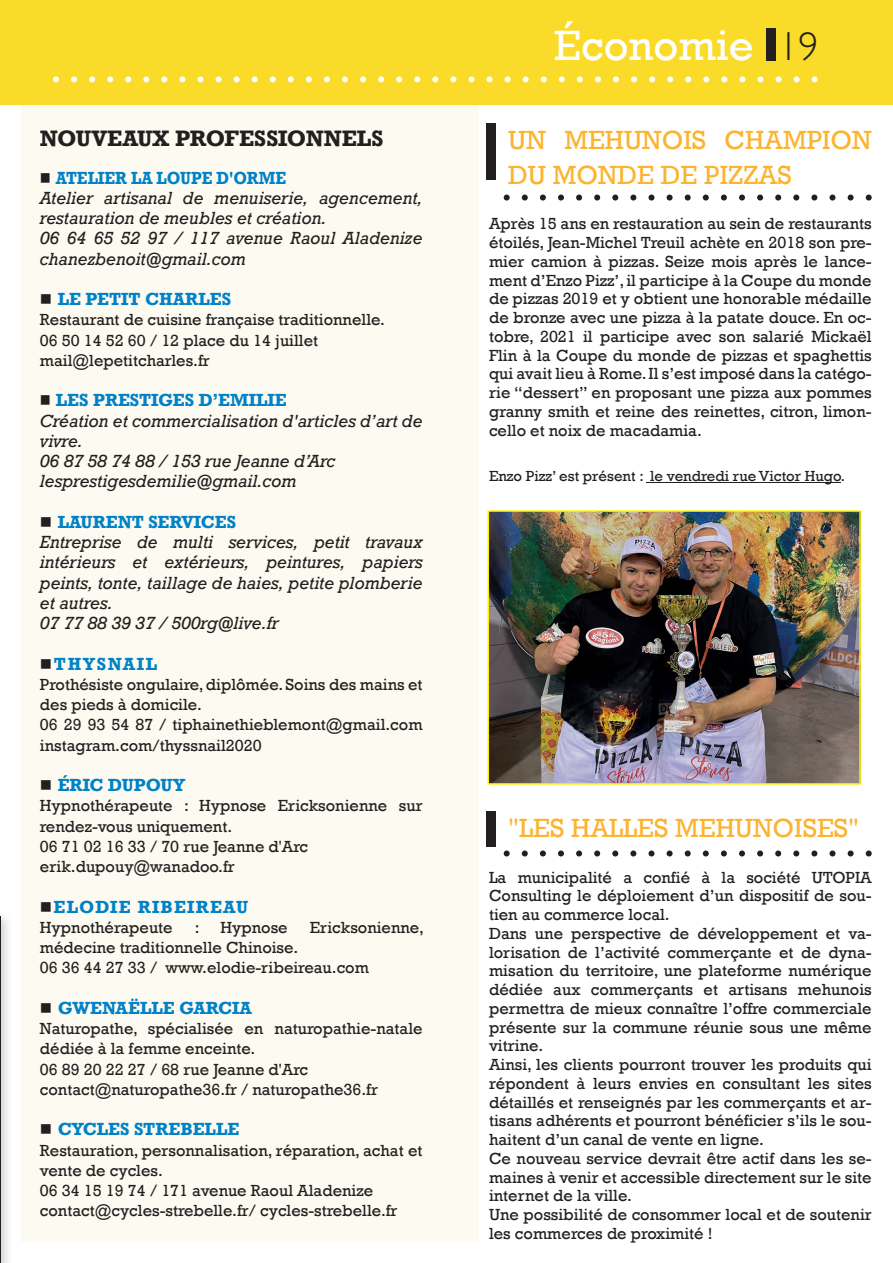
<style>
.page{position:relative;width:893px;height:1263px;background:#fff}
.page>*{position:absolute;margin:0;border:0;box-sizing:border-box;transform-origin:0 0}
.t1{font:43.5px "Rockwell";color:#fff}
.t2{font:27px/34.5px "Rockwell";color:#fcb32e}
.t3{font:27px "Rockwell";color:#fcb331}
.t4{font:700 21px "Rockwell";color:#231f20}
.t5{font:16.5px/18.8px "Rockwell";color:#231f20}
.t6{font:italic 16.5px/20.2px "Rockwell";color:#231f20}
.t7{font:700 16.5px "Rockwell";color:#0082c8}
.t8{font:700 16.5px "Rockwell";color:#0082c8;scale:.9 1}
.t9{font:700 16.5px "Rockwell";letter-spacing:.075em;color:#0082c8}
.t10{font:700 16.5px "Rockwell";letter-spacing:.1em;color:#0082c8}
.t11{font:15px "Rockwell";color:#231f20}
.s1{font-family:"Gill Sans";font-weight:300;font-size:40.5px;color:#231f20}
</style>
<div class="page">
<hr style="left:0;top:916px;width:1px;height:347px;background:#231f20">
<div style="left:21px;top:94px;width:458px;height:1148px;background:#fdfaf1"></div>
<div style="left:0;top:0;width:893px;height:105px;background:#fadb29"></div>
<div style="left:766px;top:28px;width:9px;height:32px;background:#231f20"></div>
<svg style="left:53px;top:76px;width:765px;height:6px"></svg>
<hr style="left:646px;top:482px;width:195px;height:1px;background:#231f20">
<img style="left:487px;top:510px;width:374px;height:275px">
<div style="left:486px;top:123px;width:9px;height:57px;background:#231f20"></div>
<div style="left:486px;top:811px;width:9px;height:35px;background:#231f20"></div>
<svg style="left:504px;top:850px;width:368px;height:6px"></svg>
<svg style="left:504px;top:195px;width:368px;height:6px"></svg>
<p class="t4" style="left:40px;top:132px;width:345px">NOUVEAUX PROFESSIONNELS</p>
<p class="t8" style="left:56px;top:172px;width:257px">ATELIER LA LOUPE D'ORME</p>
<p class="t6" style="left:40px;top:191px;width:384px">Atelier artisanal de menuiserie, agencement, restauration de meubles et création.<br>06 64 65 52 97 / 117 avenue Raoul Aladenize chanezbenoit@gmail.com</p>
<p class="t7" style="left:58px;top:294px;width:175px">LE PETIT CHARLES</p>
<p class="t5" style="left:40px;top:309px;width:347px;line-height:20.2px">Restaurant de cuisine française traditionnelle.<br>06 50 14 52 60 / 12 place du 14 juillet mail@lepetitcharles.fr</p>
<p class="t7" style="left:56px;top:395px;width:232px">LES PRESTIGES D’EMILIE</p>
<p class="t6" style="left:40px;top:413px;width:384px">Création et commercialisation d'articles d’art de vivre.<br>06 87 58 74 88 / 153 rue Jeanne d’Arc lesprestigesdemilie@gmail.com</p>
<p class="t7" style="left:58px;top:517px;width:180px">LAURENT SERVICES</p>
<p class="t6" style="left:40px;top:535px;width:384px">Entreprise de multi services, petit travaux intérieurs et extérieurs, peintures, papiers peints, tonte, taillage de haies, petite plomberie et autres.<br>07 77 88 39 37 / 500rg@live.fr</p>
<p class="t10" style="left:54px;top:658px;width:105px">THYSNAIL</p>
<p class="t5" style="left:40px;top:674px;width:384px;line-height:20.2px">Prothésiste ongulaire, diplômée. Soins des mains et des pieds à domicile.<br>06 29 93 54 87 / tiphainethieblemont@gmail.com instagram.com/thyssnail2020</p>
<p class="t7" style="left:58px;top:780px;width:129px">ÉRIC DUPOUY</p>
<p class="t5" style="left:40px;top:795px;width:384px;line-height:20.2px">Hypnothérapeute : Hypnose Ericksonienne sur rendez-vous uniquement.<br>06 71 02 16 33 / 70 rue Jeanne d'Arc erik.dupouy@wanadoo.fr</p>
<p class="t9" style="left:53px;top:901px;width:196px">ELODIE RIBEIREAU</p>
<p class="t5" style="left:40px;top:917px;width:134px">Hypnothérapeute</p>
<p class="t5" style="left:195px;top:917px;width:6px">:</p>
<p class="t5" style="left:221px;top:917px;width:69px">Hypnose</p>
<p class="t5" style="left:310px;top:917px;width:116px">Ericksonienne,</p>
<p class="t5" style="left:40px;top:937px;width:331px;line-height:20.2px">médecine traditionnelle Chinoise.<br>06 36 44 27 33 / www.elodie-ribeireau.com</p>
<p class="t7" style="left:58px;top:1002px;width:196px">GWENAËLLE GARCIA</p>
<p class="t5" style="left:40px;top:1018px;width:384px;line-height:20.2px">Naturopathe, spécialisée en naturopathie-natale dédiée à la femme enceinte.<br>06 89 20 22 27 / 68 rue Jeanne d'Arc contact@naturopathe36.fr / naturopathe36.fr</p>
<p class="t7" style="left:58px;top:1124px;width:183px">CYCLES STREBELLE</p>
<p class="t5" style="left:40px;top:1139px;width:384px;line-height:20.2px">Restauration, personnalisation, réparation, achat et vente de cycles.<br>06 34 15 19 74 / 171 avenue Raoul Aladenize contact@cycles-strebelle.fr/ cycles-strebelle.fr</p>
<h1 class="t1" style="left:554px;top:18px;width:266px">Économie <span class="s1">19</span></h1>
<h2 class="t2" style="left:508px;top:122px;width:365px">UN MEHUNOIS CHAMPION<br>DU MONDE DE PIZZAS</h2>
<p class="t5" style="left:489px;top:214px;width:384px;text-align:justify">Après 15 ans en restauration au sein de restaurants étoilés, Jean-Michel Treuil achète en 2018 son pre&shy;mier camion à pizzas. Seize mois après le lance&shy;ment d’Enzo Pizz’, il participe à la Coupe du monde de pizzas 2019 et y obtient une honorable médaille de bronze avec une pizza à la patate douce. En oc&shy;tobre, 2021 il participe avec son salarié Mickaël Flin à la Coupe du monde de pizzas et spaghettis qui avait lieu à Rome. Il s’est imposé dans la catégo&shy;rie “dessert” en proposant une pizza aux pommes granny smith et reine des reinettes, citron, limon&shy;cello et noix de macadamia.</p>
<p class="t11" style="left:489px;top:467px;width:358px">Enzo Pizz’ est présent : le vendredi rue Victor Hugo.</p>
<h2 class="t3" style="left:508px;top:811px;width:352px">"LES HALLES MEHUNOISES"</h2>
<p class="t5" style="left:489px;top:867px;width:384px">La municipalité a confié à la société UTOPIA Consulting le déploiement d’un dispositif de sou&shy;tien au commerce local.<br>Dans une perspective de développement et va&shy;lorisation de l’activité commerçante et de dyna&shy;misation du territoire, une plateforme numérique dédiée aux commerçants et artisans mehunois permettra de mieux connaître l’offre commerciale présente sur la commune réunie sous une même vitrine.<br>Ainsi, les clients pourront trouver les produits qui répondent à leurs envies en consultant les sites détaillés et renseignés par les commerçants et ar&shy;tisans adhérents et pourront bénéficier s’ils le sou&shy;haitent d’un canal de vente en ligne.<br>Ce nouveau service devrait être actif dans les se&shy;maines à venir et accessible directement sur le site internet de la ville.<br>Une possibilité de consommer local et de soutenir les commerces de proximité !</p>
</div>
